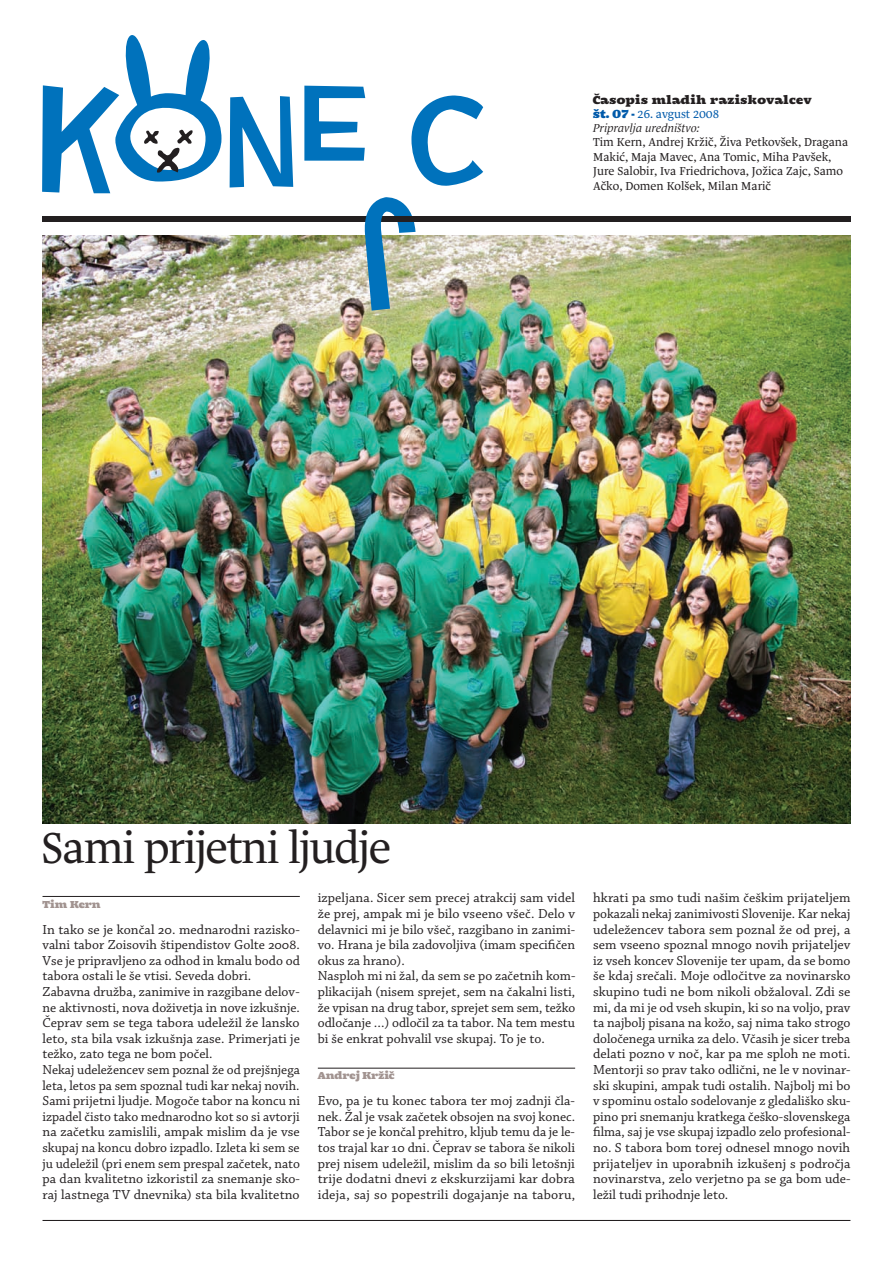
<style>
.page{position:relative;width:893px;height:1263px;background:#fff}
.page>*{position:absolute;margin:0;border:0;box-sizing:border-box;transform-origin:0 0}
.t1{font:45px "Dnevnik Tekst";letter-spacing:-.03em;color:#231f20}
.t2{font:13.8px/15.6px "Chaparral Pro";color:#231f20}
.t3{font:12px/14.4px "Dnevnik Tekst";color:#231f20}
.t4{font:12px "Dnevnik Rubrika";letter-spacing:.04em;color:#231f20}
.t5{font:12px "Dnevnik Tekst";color:#015aaa}
.t6{font:11.7px "Le Monde Journal Italic Os F";color:#231f20}
.t7{font:10.5px "Dnevnik Rubrika";color:#a19390}
.s1{font-family:"Dnevnik Rubrika"}
</style>
<div class="page">
<img style="left:43px;top:235px;width:807px;height:589px">
<div style="left:43px;top:216px;width:352px;height:5px;background:#231f20"></div>
<hr style="left:43px;top:1220px;width:807px;height:1px;background:#231f20">
<svg style="left:411px;top:96px;width:72px;height:90px"></svg>
<svg style="left:304px;top:86px;width:61px;height:75px"></svg>
<svg style="left:42px;top:35px;width:179px;height:158px"></svg>
<svg style="left:230px;top:96px;width:63px;height:92px"></svg>
<svg style="left:362px;top:197px;width:54px;height:114px;background:#7da9b7"></svg>
<div style="left:389px;top:216px;width:461px;height:5px;background:#231f20"></div>
<hr style="left:43px;top:896px;width:257px;height:1px;background:#231f20">
<hr style="left:318px;top:1068px;width:257px;height:1px;background:#231f20">
<p class="t4" style="left:593px;top:93px;width:220px">Časopis mladih raziskovalcev</p>
<p class="t5" style="left:593px;top:107px;width:128px"><span class="s1">š t. 07 -</span> 26. avgust 2008</p>
<p class="t6" style="left:593px;top:121px;width:108px">Pripravlja uredništvo:</p>
<p class="t3" style="left:593px;top:135px;width:256px">Tim Kern, Andrej Kržič, Živa Petkovšek, Dragana Makić, Maja Mavec, Ana Tomic, Miha Pavšek, Jure Salobir, Iva Friedrichova, Jožica Zajc, Samo Ačko, Domen Kolšek, Milan Marič</p>
<h1 class="t1" style="left:41px;top:823px;width:352px">Sami prijetni ljudje</h1>
<p class="t7" style="left:43px;top:898px;width:60px">Tim Kern</p>
<p class="t2" style="left:43px;top:922px;width:259px">In tako se je končal 20. mednarodni razisko&shy;valni tabor Zoisovih štipendistov Golte 2008.<br>Vse je pripravljeno za odhod in kmalu bodo od tabora ostali le še vtisi. Seveda dobri.<br>Zabavna družba, zanimive in razgibane delov&shy;ne aktivnosti, nova doživetja in nove izkušnje.<br>Čeprav sem se tega tabora udeležil že lansko leto, sta bila vsak izkušnja zase. Primerjati je težko, zato tega ne bom počel.<br>Nekaj udeležencev sem poznal že od prejšnjega leta, letos pa sem spoznal tudi kar nekaj novih.<br>Sami prijetni ljudje. Mogoče tabor na koncu ni izpadel čisto tako mednarodno kot so si avtorji na začetku zamislili, ampak mislim da je vse skupaj na koncu dobro izpadlo. Izleta ki sem se ju udeležil (pri enem sem prespal začetek, nato pa dan kvalitetno izkoristil za snemanje sko&shy;raj lastnega TV dnevnika) sta bila kvalitetno</p>
<p class="t2" style="left:318px;top:891px;width:259px">izpeljana. Sicer sem precej atrakcij sam videl že prej, ampak mi je bilo vseeno všeč. Delo v delavnici mi je bilo všeč, razgibano in zanimi&shy;vo. Hrana je bila zadovoljiva (imam specifičen okus za hrano).<br>Nasploh mi ni žal, da sem se po začetnih kom&shy;plikacijah (nisem sprejet, sem na čakalni listi, že vpisan na drug tabor, sprejet sem sem, težko odločanje …) odločil za ta tabor. Na tem mestu bi še enkrat pohvalil vse skupaj. To je to.</p>
<p class="t7" style="left:318px;top:1070px;width:78px">Andrej Kržič</p>
<p class="t2" style="left:318px;top:1094px;width:259px;text-align:justify">Evo, pa je tu konec tabora ter moj zadnji čla&shy;nek. Žal je vsak začetek obsojen na svoj konec.<br>Tabor se je končal prehitro, kljub temu da je le&shy;tos trajal kar 10 dni. Čeprav se tabora še nikoli prej nisem udeležil, mislim da so bili letošnji trije dodatni dnevi z ekskurzijami kar dobra ideja, saj so popestrili dogajanje na taboru,</p>
<p class="t2" style="left:593px;top:891px;width:259px;text-align:justify">hkrati pa smo tudi našim češkim prijateljem pokazali nekaj zanimivosti Slovenije. Kar nekaj udeležencev tabora sem poznal že od prej, a sem vseeno spoznal mnogo novih prijateljev iz vseh koncev Slovenije ter upam, da se bomo še kdaj srečali. Moje odločitve za novinarsko skupino tudi ne bom nikoli obžaloval. Zdi se mi, da mi je od vseh skupin, ki so na voljo, prav ta najbolj pisana na kožo, saj nima tako strogo določenega urnika za delo. Včasih je sicer treba delati pozno v noč, kar pa me sploh ne moti.<br>Mentorji so prav tako odlični, ne le v novinar&shy;ski skupini, ampak tudi ostalih. Najbolj mi bo v spominu ostalo sodelovanje z gledališko sku&shy;pino pri snemanju kratkega češko-slovenskega filma, saj je vse skupaj izpadlo zelo profesional&shy;no. S tabora bom torej odnesel mnogo novih prijateljev in uporabnih izkušenj s področja novinarstva, zelo verjetno pa se ga bom ude&shy;ležil tudi prihodnje leto.</p>
</div>
